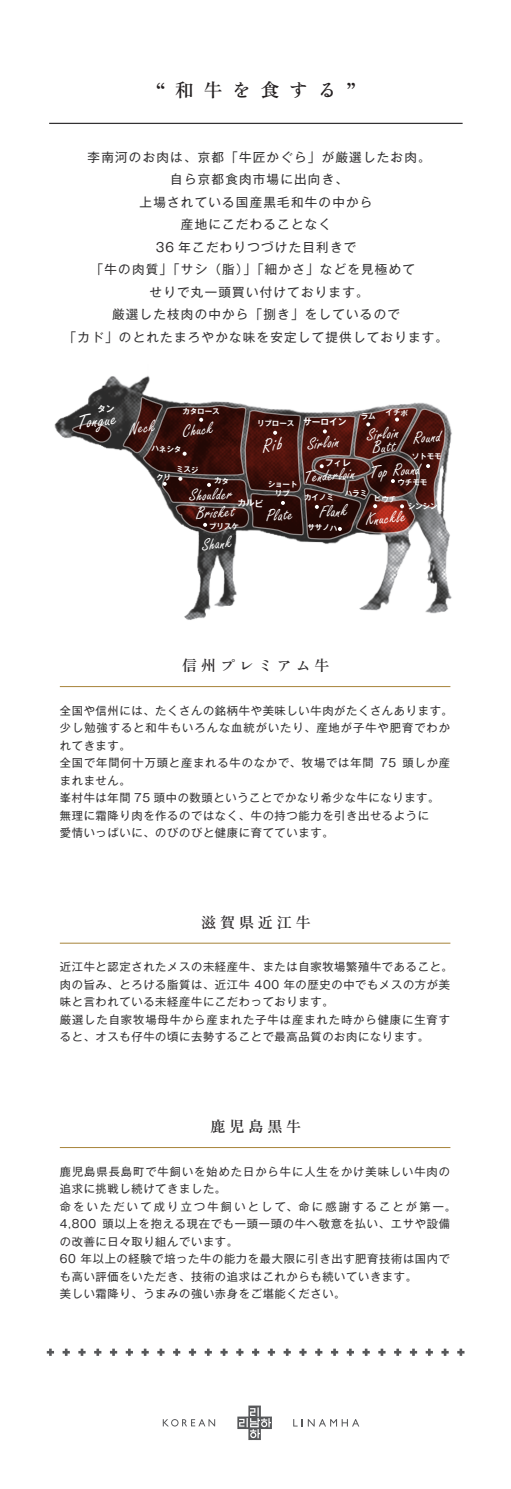
<style>
.page{position:relative;width:511px;height:1489px;background:#fff}
.page>*{position:absolute;margin:0;border:0;box-sizing:border-box;transform-origin:0 0}
.t1{font:21px "Freestyle Script";color:#fff}
.t2{font:700 18.75px "Zen Old Mincho";letter-spacing:.52em;color:#231f20}
.t3{font:18px/12.9px "Freestyle Script";color:#fff}
.t4{font:700 15px "Zen Old Mincho";letter-spacing:.26em;color:#2e2b2c}
.t5{font:12.5px/22.5px "Gothic MB101 Pro";letter-spacing:.1em;color:#333233;text-align:center}
.t6{font:11.25px/17.5px "Gothic MB101 Pro";letter-spacing:.06em;color:#333233}
.t7{font:700 7.38px/9.2px "Gothic MB101 Pro De";color:#fff;text-align:center}
</style>
<div class="page">
<svg style="left:293px;top:1419px;width:66px;height:7px"></svg>
<svg style="left:163px;top:1419px;width:52px;height:7px"></svg>
<svg style="left:237px;top:1405px;width:35px;height:34px"></svg>
<svg style="left:47px;top:1348px;width:7px;height:7px"></svg>
<svg style="left:62px;top:1348px;width:8px;height:7px"></svg>
<svg style="left:78px;top:1348px;width:7px;height:7px"></svg>
<svg style="left:94px;top:1348px;width:7px;height:7px"></svg>
<svg style="left:110px;top:1348px;width:7px;height:7px"></svg>
<svg style="left:126px;top:1348px;width:7px;height:7px"></svg>
<svg style="left:141px;top:1348px;width:8px;height:7px"></svg>
<svg style="left:157px;top:1348px;width:7px;height:7px"></svg>
<svg style="left:173px;top:1348px;width:7px;height:7px"></svg>
<svg style="left:189px;top:1348px;width:7px;height:7px"></svg>
<svg style="left:204px;top:1348px;width:8px;height:7px"></svg>
<svg style="left:220px;top:1348px;width:7px;height:7px"></svg>
<svg style="left:236px;top:1348px;width:7px;height:7px"></svg>
<svg style="left:252px;top:1348px;width:7px;height:7px"></svg>
<svg style="left:267px;top:1348px;width:8px;height:7px"></svg>
<svg style="left:283px;top:1348px;width:7px;height:7px"></svg>
<svg style="left:299px;top:1348px;width:7px;height:7px"></svg>
<svg style="left:315px;top:1348px;width:7px;height:7px"></svg>
<svg style="left:331px;top:1348px;width:7px;height:7px"></svg>
<svg style="left:346px;top:1348px;width:7px;height:7px"></svg>
<svg style="left:362px;top:1348px;width:7px;height:7px"></svg>
<svg style="left:378px;top:1348px;width:7px;height:7px"></svg>
<svg style="left:394px;top:1348px;width:7px;height:7px"></svg>
<svg style="left:409px;top:1348px;width:8px;height:7px"></svg>
<svg style="left:425px;top:1348px;width:7px;height:7px"></svg>
<svg style="left:441px;top:1348px;width:7px;height:7px"></svg>
<svg style="left:457px;top:1348px;width:7px;height:7px"></svg>
<img style="left:54px;top:376px;width:398px;height:244px">
<svg style="left:72px;top:422px;width:41px;height:22px"></svg>
<hr style="left:49px;top:123px;width:413px;height:1px;background:#333233">
<hr style="left:60px;top:686px;width:390px;height:1px;background:#a78339">
<hr style="left:60px;top:942px;width:390px;height:1px;background:#a78339">
<hr style="left:60px;top:1146px;width:390px;height:1px;background:#a78339">
<svg style="left:98px;top:404px;width:16px;height:9px"></svg>
<svg style="left:122px;top:396px;width:323px;height:143px"></svg>
<h2 class="t2" style="left:156px;top:79px;width:201px">“和牛を食する”</h2>
<p class="t5" style="left:64px;top:144px;width:385px">李南河のお肉は、京都「牛匠かぐら」が厳選したお肉。<br>自ら京都食肉市場に出向き、<br>上場されている国産黒毛和牛の中から<br>産地にこだわることなく<br>36 年こだわりつづけた目利きで<br>「牛の肉質」「サシ（脂）」「細かさ」などを見極めて<br>せりで丸一頭買い付けております。<br>厳選した枝肉の中から「捌き」をしているので<br>「カド」のとれたまろやかな味を安定して提供しております。</p>
<p class="t7" style="left:182px;top:405px;width:39px;rotate:1deg">カタロース</p>
<h1 class="t1" style="left:76px;top:411px;width:41px;rotate:-6deg">Tongue</h1>
<h3 class="t3" style="left:128px;top:423px;width:28px;rotate:-7deg">Neck</h3>
<h3 class="t3" style="left:182px;top:426px;width:32px;rotate:-7deg">Chuck</h3>
<p class="t7" style="left:151px;top:443px;width:31px;rotate:1deg">ハネシタ</p>
<h3 class="t3" style="left:189px;top:487px;width:46px;line-height:17.8px;text-align:center;rotate:-3deg">Shoulder<br>Brisket</h3>
<h3 class="t3" style="left:201px;top:540px;width:31px;rotate:-7deg">Shank</h3>
<p class="t7" style="left:209px;top:520px;width:31px;rotate:1deg">ブリスケ</p>
<p class="t7" style="left:257px;top:417px;width:91px;rotate:1deg">リブロース <sup>サーロイン</sup></p>
<h3 class="t3" style="left:307px;top:438px;width:34px;rotate:-5deg">Sirloin</h3>
<h3 class="t3" style="left:366px;top:430px;width:34px;rotate:-6deg">Sirloin<br>Butt</h3>
<h3 class="t3" style="left:366px;top:428px;width:75px;line-height:30.6px;text-indent:46px;rotate:-5deg">Round<br>Top Round</h3>
<p class="t7" style="left:412px;top:450px;width:31px;rotate:1deg">ソトモモ</p>
<p class="t7" style="left:397px;top:476px;width:31px;rotate:1deg">ウチモモ</p>
<p class="t7" style="left:407px;top:500px;width:31px;rotate:1deg">シンシン</p>
<h3 class="t3" style="left:303px;top:471px;width:53px;rotate:-4deg">Tenderloin</h3>
<p class="t7" style="left:268px;top:478px;width:31px;rotate:1deg">ショートリブ</p>
<p class="t7" style="left:304px;top:491px;width:31px;rotate:1deg">カイノミ</p>
<h3 class="t3" style="left:265px;top:510px;width:29px;rotate:-3deg">Plate</h3>
<h3 class="t3" style="left:319px;top:506px;width:30px;rotate:-3deg">Flank</h3>
<h3 class="t3" style="left:365px;top:514px;width:41px;rotate:-5deg">Knuckle</h3>
<p class="t7" style="left:307px;top:521px;width:31px;rotate:1deg">ササノハ</p>
<h3 class="t4" style="left:182px;top:656px;width:149px">信州プレミアム牛</h3>
<p class="t6" style="left:60px;top:700px;width:394px">全国や信州には、たくさんの銘柄牛や美味しい牛肉がたくさんあります。少し勉強すると和牛もいろんな血統がいたり、産地が子牛や肥育でわかれてきます。<br>全国で年間何十万頭と産まれる牛のなかで、牧場では年間 75 頭しか産まれません。<br>峯村牛は年間 75 頭中の数頭ということでかなり希少な牛になります。無理に霜降り肉を作るのではなく、牛の持つ能力を引き出せるように<br>愛情いっぱいに、のびのびと健康に育てています。</p>
<h3 class="t4" style="left:201px;top:913px;width:111px">滋賀県近江牛</h3>
<p class="t6" style="left:60px;top:956px;width:394px">近江牛と認定されたメスの未経産牛、または自家牧場繁殖牛であること。肉の旨み、とろける脂質は、近江牛 400 年の歴史の中でもメスの方が美味と言われている未経産牛にこだわっております。<br>厳選した自家牧場母牛から産まれた子牛は産まれた時から健康に生育すると、オスも仔牛の頃に去勢することで最高品質のお肉になります。</p>
<h3 class="t4" style="left:210px;top:1117px;width:92px">鹿児島黒牛</h3>
<p class="t6" style="left:60px;top:1161px;width:397px">鹿児島県長島町で牛飼いを始めた日から牛に人生をかけ美味しい牛肉の追求に挑戦し続けてきました。<br>命をいただいて成り立つ牛飼いとして、命に感謝することが第一。<br>4,800 頭以上を抱える現在でも一頭一頭の牛へ敬意を払い、エサや設備の改善に日々取り組んでいます。<br>60 年以上の経験で培った牛の能力を最大限に引き出す肥育技術は国内でも高い評価をいただき、技術の追求はこれからも続いていきます。<br>美しい霜降り、うまみの強い赤身をご堪能ください。</p>
</div>
